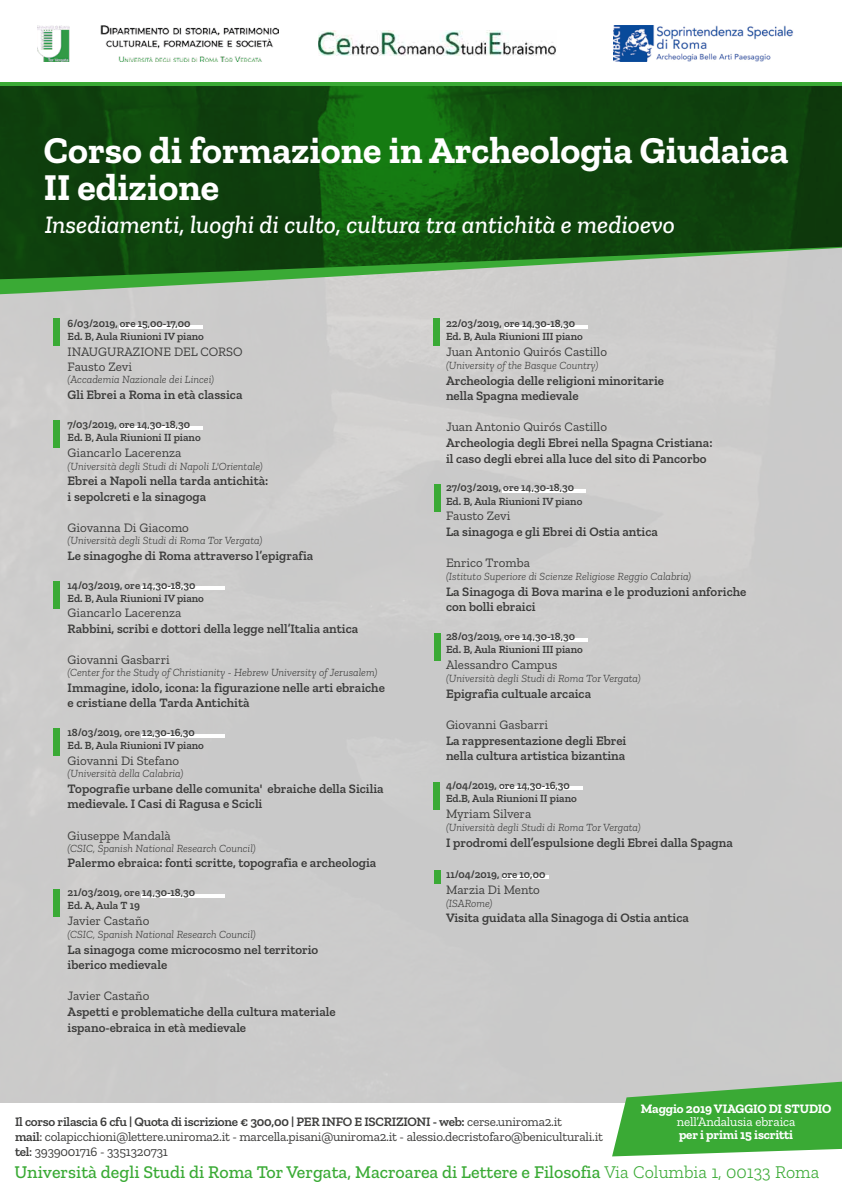
<style>
.page{position:relative;width:842px;height:1191px;background:#fff}
.page>*{position:absolute;margin:0;border:0;box-sizing:border-box;transform-origin:0 0}
.t1{font:700 38px/37px "Zilla Slab";color:#fff}
.t2{font:italic 500 25.3px "Zilla Slab";color:#fff}
.t3{font:500 18px "Zilla Slab";color:#3aaa35}
.t4{font:600 13px/15.6px "Zilla Slab";color:#3c3c3b}
.t5{font:13px/15.6px "Zilla Slab";color:#3c3c3b}
.t6{font:13px/15px "Zilla Slab";letter-spacing:-.02em;color:#3c3c3b}
.t7{font:700 13px "Zilla Slab";letter-spacing:-.01em;color:#fff}
.t8{font:13px "Zilla Slab";letter-spacing:-.01em;color:#fff}
.t9{font:600 11px/13.2px "Zilla Slab";color:#3c3c3b}
.t10{font:italic 300 11px "Zilla Slab";color:#3c3c3b}
.s1{font-weight:600}
.s2{font-weight:500}
.s3{font-weight:300}
</style>
<div class="page">
<div style="left:0;top:300px;width:842px;height:803px;background:#cbcbca"></div>
<svg style="left:0;top:284px;width:842px;height:16px;background:#c1c9c0"></svg>
<img style="left:0;top:86px;width:842px;height:198px">
<div style="left:53px;top:318px;width:7px;height:28px;background:#3aaa35"></div>
<div style="left:53px;top:421px;width:7px;height:27px;background:#3aaa35"></div>
<div style="left:53px;top:581px;width:7px;height:28px;background:#3aaa35"></div>
<div style="left:53px;top:728px;width:7px;height:28px;background:#3aaa35"></div>
<div style="left:53px;top:889px;width:7px;height:27px;background:#3aaa35"></div>
<hr style="left:504px;top:638px;width:84px;height:3px;background:#fff">
<hr style="left:499px;top:786px;width:83px;height:4px;background:#fff">
<hr style="left:502px;top:875px;width:46px;height:3px;background:#fff">
<hr style="left:502px;top:489px;width:84px;height:3px;background:#fff">
<hr style="left:504px;top:325px;width:84px;height:3px;background:#fff">
<hr style="left:142px;top:894px;width:83px;height:4px;background:#fff">
<hr style="left:142px;top:734px;width:83px;height:3px;background:#fff">
<hr style="left:120px;top:325px;width:83px;height:3px;background:#fff">
<hr style="left:142px;top:586px;width:83px;height:4px;background:#fff">
<hr style="left:120px;top:426px;width:83px;height:4px;background:#fff">
<div style="left:434px;top:318px;width:6px;height:27px;background:#3aaa35"></div>
<div style="left:434px;top:484px;width:6px;height:27px;background:#3aaa35"></div>
<div style="left:434px;top:633px;width:6px;height:27px;background:#3aaa35"></div>
<div style="left:434px;top:782px;width:6px;height:28px;background:#3aaa35"></div>
<div style="left:434px;top:870px;width:6px;height:14px;background:#3aaa35"></div>
<hr style="left:0;top:82px;width:842px;height:4px;background:#3aaa35">
<img style="left:38px;top:25px;width:240px;height:37px">
<img style="left:613px;top:25px;width:181px;height:37px">
<img style="left:318px;top:30px;width:238px;height:25px">
<svg style="left:612px;top:1081px;width:230px;height:75px;background:#59b355"></svg>
<h1 class="t1" style="left:44px;top:132px;width:746px">Corso di formazione in Archeologia Giudaica<br>II edizione</h1>
<h2 class="t2" style="left:45px;top:211px;width:632px">Insediamenti, luoghi di culto, cultura tra antichità e medioevo</h2>
<p class="t9" style="left:68px;top:317px;width:138px">6/03/2019, ore 15,00-17,00<br>Ed. B, Aula Riunioni IV piano</p>
<p class="t5" style="left:68px;top:344px;width:176px">INAUGURAZIONE DEL CORSO<br>Fausto Zevi</p>
<p class="t10" style="left:68px;top:373px;width:148px">(Accademia Nazionale dei Lincei)</p>
<p class="t4" style="left:68px;top:387px;width:176px">Gli Ebrei a Roma in età classica</p>
<p class="t9" style="left:68px;top:417px;width:135px">7/03/2019, ore 14,30-18,30<br>Ed. B, Aula Riunioni II piano</p>
<p class="t5" style="left:68px;top:444px;width:115px">Giancarlo Lacerenza</p>
<p class="t10" style="left:68px;top:460px;width:197px">(Università degli Studi di Napoli L'Orientale)</p>
<p class="t4" style="left:68px;top:473px;width:202px">Ebrei a Napoli nella tarda antichità: i sepolcreti e la sinagoga</p>
<p class="t5" style="left:68px;top:520px;width:123px">Giovanna Di Giacomo</p>
<p class="t10" style="left:68px;top:534px;width:196px">(Università degli Studi di Roma Tor Vergata)</p>
<p class="t4" style="left:68px;top:547px;width:247px">Le sinagoghe di Roma attraverso l’epigrafia</p>
<p class="t9" style="left:68px;top:578px;width:138px">14/03/2019, ore 14,30-18,30<br>Ed. B, Aula Riunioni IV piano</p>
<p class="t5" style="left:68px;top:605px;width:115px">Giancarlo Lacerenza</p>
<p class="t4" style="left:68px;top:621px;width:292px">Rabbini, scribi e dottori della legge nell’Italia antica</p>
<p class="t5" style="left:68px;top:652px;width:104px">Giovanni Gasbarri</p>
<p class="t10" style="left:68px;top:666px;width:311px">(Center for the Study ofChristianity - Hebrew University ofJerusalem)</p>
<p class="t4" style="left:68px;top:679px;width:319px">Immagine, idolo, icona: la figurazione nelle arti ebraiche e cristiane della Tarda Antichità</p>
<p class="t9" style="left:68px;top:726px;width:138px">18/03/2019, ore 12,30-16,30<br>Ed. B, Aula Riunioni IV piano</p>
<p class="t5" style="left:68px;top:753px;width:113px">Giovanni Di Stefano</p>
<p class="t10" style="left:68px;top:767px;width:117px">(Università della Calabria)</p>
<p class="t4" style="left:68px;top:780px;width:317px">Topografie urbane delle comunita' ebraiche della Sicilia medievale. I Casi di Ragusa e Scicli</p>
<p class="t5" style="left:68px;top:827px;width:105px">Giuseppe Mandalà</p>
<p class="t10" style="left:68px;top:841px;width:190px">(CSIC, Spanish National Research Council)</p>
<p class="t4" style="left:68px;top:855px;width:310px">Palermo ebraica: fonti scritte, topografia e archeologia</p>
<p class="t9" style="left:68px;top:885px;width:129px">21/03/2019, ore 14,30-18,30<br>Ed. A, Aula T 19</p>
<p class="t5" style="left:68px;top:912px;width:83px">Javier Castaño</p>
<p class="t10" style="left:68px;top:928px;width:190px">(CSIC, Spanish National Research Council)</p>
<p class="t4" style="left:68px;top:941px;width:252px">La sinagoga come microcosmo nel territorio iberico medievale</p>
<p class="t5" style="left:68px;top:988px;width:83px">Javier Castaño</p>
<p class="t4" style="left:68px;top:1003px;width:270px">Aspetti e problematiche della cultura materiale ispano-ebraica in età medievale</p>
<p class="t9" style="left:446px;top:317px;width:138px">22/03/2019, ore 14,30-18,30<br>Ed. B, Aula Riunioni III piano</p>
<p class="t5" style="left:446px;top:344px;width:163px">Juan Antonio Quirós Castillo</p>
<p class="t10" style="left:446px;top:359px;width:154px">(University ofthe Basque Country)</p>
<p class="t4" style="left:446px;top:372px;width:220px">Archeologia delle religioni minoritarie nella Spagna medievale</p>
<p class="t5" style="left:446px;top:419px;width:163px">Juan Antonio Quirós Castillo</p>
<p class="t4" style="left:446px;top:435px;width:268px">Archeologia degli Ebrei nella Spagna Cristiana: il caso degli ebrei alla luce del sito di Pancorbo</p>
<p class="t9" style="left:446px;top:481px;width:138px">27/03/2019, ore 14,30-18,30<br>Ed. B, Aula Riunioni IV piano</p>
<p class="t5" style="left:446px;top:508px;width:66px">Fausto Zevi</p>
<p class="t4" style="left:446px;top:523px;width:213px">La sinagoga e gli Ebrei di Ostia antica</p>
<p class="t5" style="left:446px;top:555px;width:86px">Enrico Tromba</p>
<p class="t10" style="left:446px;top:570px;width:247px">(Istituto Superiore di Scienze Religiose Reggio Calabria)</p>
<p class="t4" style="left:446px;top:583px;width:302px">La Sinagoga di Bova marina e le produzioni anforiche con bolli ebraici</p>
<p class="t9" style="left:446px;top:630px;width:138px">28/03/2019, ore 14,30-18,30<br>Ed. B, Aula Riunioni III piano</p>
<p class="t5" style="left:446px;top:657px;width:113px">Alessandro Campus</p>
<p class="t10" style="left:446px;top:672px;width:196px">(Università degli Studi di Roma Tor Vergata)</p>
<p class="t4" style="left:446px;top:685px;width:147px">Epigrafia cultuale arcaica</p>
<p class="t5" style="left:446px;top:717px;width:104px">Giovanni Gasbarri</p>
<p class="t4" style="left:446px;top:732px;width:182px">La rappresentazione degli Ebrei nella cultura artistica bizantina</p>
<p class="t9" style="left:446px;top:779px;width:132px">4/04/2019, ore 14,30-16,30<br>Ed.B, Aula Riunioni II piano</p>
<p class="t5" style="left:446px;top:806px;width:87px">Myriam Silvera</p>
<p class="t10" style="left:446px;top:821px;width:196px">(Università degli Studi di Roma Tor Vergata)</p>
<p class="t4" style="left:446px;top:834px;width:288px">I prodromi dell’espulsione degli Ebrei dalla Spagna</p>
<p class="t9" style="left:446px;top:867px;width:101px">11/04/2019, ore 10,00</p>
<p class="t5" style="left:446px;top:881px;width:95px">Marzia Di Mento</p>
<p class="t10" style="left:446px;top:897px;width:48px">(ISARome)</p>
<p class="t4" style="left:446px;top:910px;width:244px">Visita guidata alla Sinagoga di Ostia antica</p>
<p class="t6" style="left:15px;top:1114px;width:589px"><span class="s1">Il corso rilascia 6 cfu | Quota di iscrizione € 300,00 | PER INFO E ISCRIZIONI - web:</span> cerse.uniroma2.it<br><span class="s1">mail</span>: colapicchioni@lettere.uniroma2.it - marcella.pisani@uniroma2.it - alessio.decristofaro@beniculturali.it <span class="s1">tel</span><span class="s2">:</span> 3939001716 - 3351320731</p>
<p class="t7" style="left:641px;top:1101px;width:192px">Maggio 2019 VIAGGIO DI STUDIO</p>
<p class="t8" style="left:677px;top:1115px;width:120px">nell’Andalusia ebraica</p>
<p class="t7" style="left:679px;top:1127px;width:116px">per i primi 15 iscritti</p>
<h3 class="t3" style="left:14px;top:1162px;width:806px">Università degli Studi di Roma Tor Vergata, Macroarea di Lettere e Filosofia <span class="s3">Via Columbia 1, 00133 Roma</span></h3>
</div>
